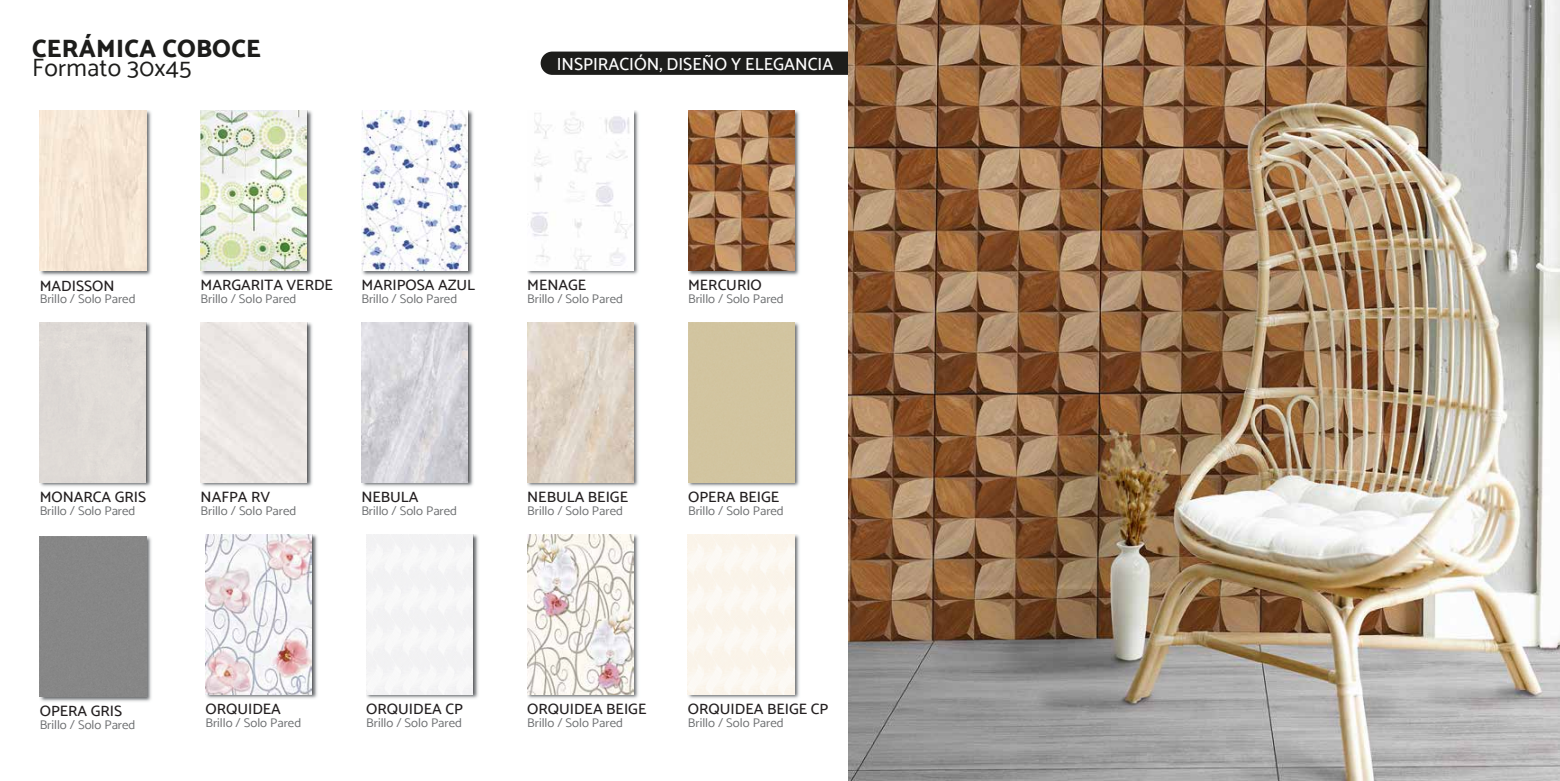
<style>
.page{position:relative;width:1560px;height:781px;background:#fff}
.page>*{position:absolute;margin:0;border:0;box-sizing:border-box;transform-origin:0 0}
.t1{font:800 25px "Catamaran";letter-spacing:.01em;color:#1d1d1b}
.t2{font:25px "Catamaran";letter-spacing:.01em;color:#1d1d1b}
.t3{font:500 17.5px "Catamaran";color:#fff}
.t4{font:500 15px "Catamaran";color:#231f20}
.t5{font:12.5px "Catamaran";color:#6d6f71}
</style>
<div class="page">
<img style="left:40px;top:111px;width:112px;height:165px">
<img style="left:40px;top:110px;width:106px;height:161px">
<img style="left:201px;top:110px;width:112px;height:166px">
<img style="left:201px;top:110px;width:106px;height:160px">
<img style="left:361px;top:110px;width:113px;height:166px">
<img style="left:361px;top:110px;width:107px;height:160px">
<img style="left:527px;top:110px;width:112px;height:165px">
<img style="left:527px;top:110px;width:106px;height:160px">
<img style="left:688px;top:110px;width:112px;height:166px">
<img style="left:688px;top:110px;width:106px;height:160px">
<img style="left:40px;top:322px;width:112px;height:165px">
<div style="left:40px;top:322px;width:106px;height:160px;background:#dfdad6"></div>
<img style="left:201px;top:322px;width:112px;height:165px">
<div style="left:201px;top:322px;width:106px;height:160px;background:#ece7e4"></div>
<img style="left:527px;top:322px;width:112px;height:165px">
<img style="left:527px;top:322px;width:106px;height:160px">
<img style="left:361px;top:322px;width:113px;height:165px">
<img style="left:361px;top:322px;width:107px;height:160px">
<img style="left:688px;top:322px;width:112px;height:165px">
<div style="left:688px;top:322px;width:106px;height:160px;background:#d2c4a0"></div>
<img style="left:40px;top:536px;width:112px;height:166px">
<div style="left:40px;top:536px;width:106px;height:160px;background:#878787"></div>
<div style="left:540px;top:52px;width:347px;height:23px;background:#1d1d1b;border-radius:12px"></div>
<img style="left:849px;top:0;width:710px;height:781px">
<img style="left:688px;top:534px;width:112px;height:165px">
<div style="left:688px;top:534px;width:106px;height:160px;background:#fbf5ed"></div>
<img style="left:527px;top:534px;width:112px;height:165px">
<img style="left:527px;top:534px;width:106px;height:160px">
<img style="left:366px;top:534px;width:113px;height:165px">
<div style="left:366px;top:534px;width:106px;height:160px;background:#f4f4f5"></div>
<img style="left:205px;top:534px;width:113px;height:165px">
<img style="left:205px;top:534px;width:107px;height:160px">
<h1 class="t1" style="left:32px;top:34px;width:230px">CERÁMICA COBOCE</h1>
<h1 class="t2" style="left:32px;top:53px;width:161px">Formato 30x45</h1>
<h2 class="t3" style="left:556px;top:53px;width:278px">INSPIRACIÓN, DISEÑO Y ELEGANCIA</h2>
<p class="t4" style="left:40px;top:276px;width:76px">MADISSON</p>
<p class="t5" style="left:40px;top:292px;width:97px">Brillo / Solo Pared</p>
<p class="t4" style="left:201px;top:276px;width:134px">MARGARITA VERDE</p>
<p class="t5" style="left:201px;top:292px;width:97px">Brillo / Solo Pared</p>
<p class="t4" style="left:361px;top:276px;width:115px">MARIPOSA AZUL</p>
<p class="t5" style="left:361px;top:292px;width:97px">Brillo / Solo Pared</p>
<p class="t4" style="left:527px;top:276px;width:61px">MENAGE</p>
<p class="t5" style="left:527px;top:291px;width:97px">Brillo / Solo Pared</p>
<p class="t4" style="left:688px;top:276px;width:75px">MERCURIO</p>
<p class="t5" style="left:688px;top:292px;width:97px">Brillo / Solo Pared</p>
<p class="t4" style="left:40px;top:488px;width:108px">MONARCA GRIS</p>
<p class="t5" style="left:40px;top:503px;width:97px">Brillo / Solo Pared</p>
<p class="t4" style="left:201px;top:488px;width:71px">NAFPA RV</p>
<p class="t5" style="left:201px;top:503px;width:97px">Brillo / Solo Pared</p>
<p class="t4" style="left:361px;top:488px;width:59px">NEBULA</p>
<p class="t5" style="left:361px;top:503px;width:97px">Brillo / Solo Pared</p>
<p class="t4" style="left:527px;top:488px;width:102px">NEBULA BEIGE</p>
<p class="t5" style="left:527px;top:503px;width:97px">Brillo / Solo Pared</p>
<p class="t4" style="left:688px;top:488px;width:93px">OPERA BEIGE</p>
<p class="t5" style="left:688px;top:503px;width:97px">Brillo / Solo Pared</p>
<p class="t4" style="left:40px;top:702px;width:84px">OPERA GRIS</p>
<p class="t5" style="left:40px;top:717px;width:97px">Brillo / Solo Pared</p>
<p class="t4" style="left:205px;top:700px;width:77px">ORQUIDEA</p>
<p class="t5" style="left:205px;top:715px;width:97px">Brillo / Solo Pared</p>
<p class="t4" style="left:366px;top:700px;width:98px">ORQUIDEA CP</p>
<p class="t5" style="left:366px;top:715px;width:97px">Brillo / Solo Pared</p>
<p class="t4" style="left:527px;top:700px;width:121px">ORQUIDEA BEIGE</p>
<p class="t5" style="left:527px;top:715px;width:97px">Brillo / Solo Pared</p>
<p class="t4" style="left:688px;top:700px;width:142px">ORQUIDEA BEIGE CP</p>
<p class="t5" style="left:688px;top:715px;width:97px">Brillo / Solo Pared</p>
</div>
